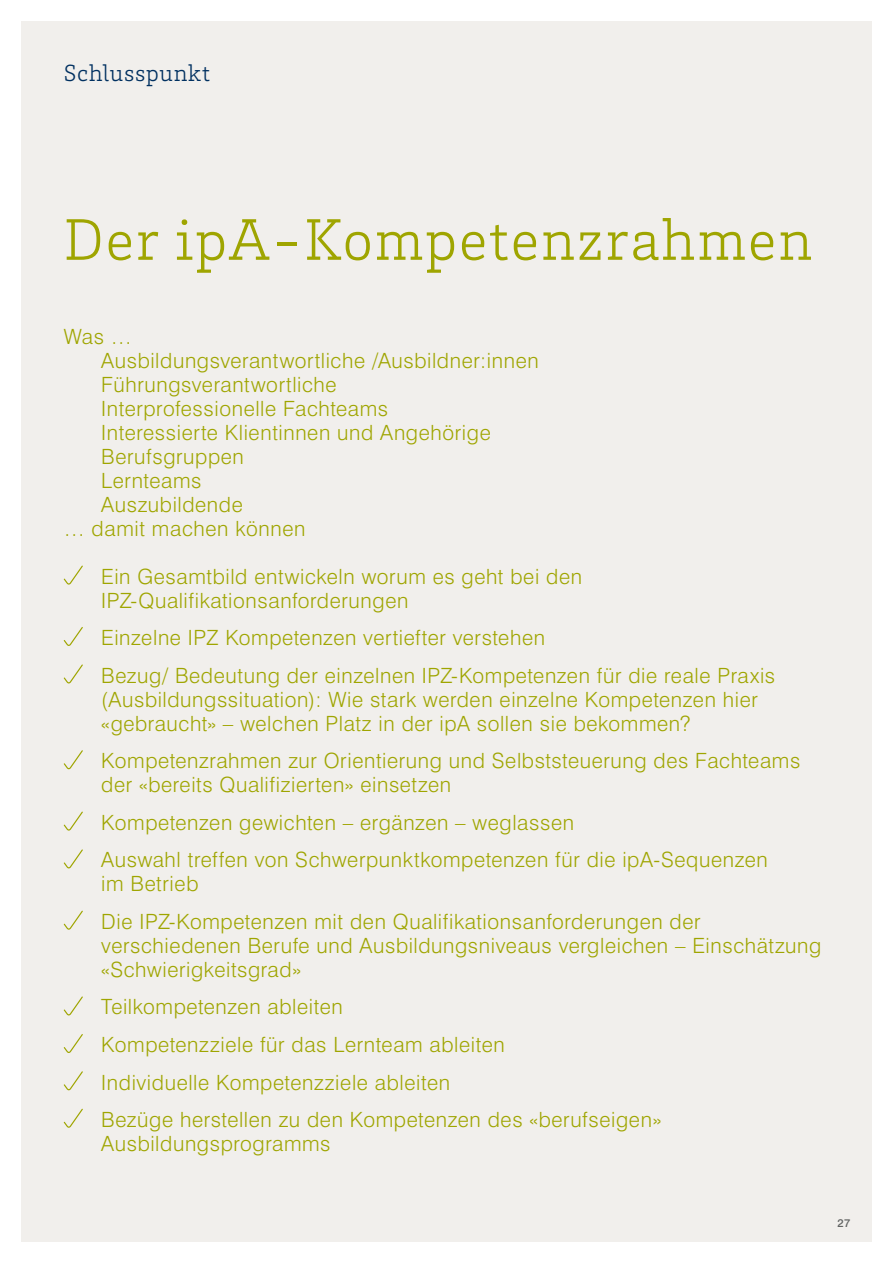
<style>
.page{position:relative;width:893px;height:1263px;background:#fff}
.page>*{position:absolute;margin:0;border:0;box-sizing:border-box;transform-origin:0 0}
.t1{font:300 60px "Brix Slab";letter-spacing:.03em;color:#9fa500}
.t2{font:300 24px "Brix Slab";letter-spacing:.03em;color:#003060}
.t3{font:300 21px/37.5px "Swiss 721 BT";letter-spacing:.03em;color:#9fa500}
.t4{font:500 11.25px "Swiss 721 BT";color:#626463}
</style>
<div class="page">
<div style="left:21px;top:21px;width:851px;height:1221px;background:#f1efec"></div>
<svg style="left:64px;top:565px;width:19px;height:20px"></svg>
<svg style="left:64px;top:627px;width:19px;height:19px"></svg>
<svg style="left:64px;top:664px;width:19px;height:19px"></svg>
<svg style="left:64px;top:750px;width:19px;height:19px"></svg>
<svg style="left:64px;top:811px;width:19px;height:20px"></svg>
<svg style="left:64px;top:849px;width:19px;height:19px"></svg>
<svg style="left:64px;top:911px;width:19px;height:19px"></svg>
<svg style="left:64px;top:996px;width:19px;height:19px"></svg>
<svg style="left:64px;top:1034px;width:19px;height:19px"></svg>
<svg style="left:64px;top:1071px;width:19px;height:19px"></svg>
<svg style="left:64px;top:1109px;width:19px;height:19px"></svg>
<p class="t2" style="left:64px;top:58px;width:148px">Schlusspunkt</p>
<h1 class="t1" style="left:64px;top:201px;width:750px">Der ipA-Kompetenzrahmen</h1>
<p class="t3" style="left:64px;top:317px;width:70px">Was …</p>
<p class="t3" style="left:101px;top:341px;width:439px">Ausbildungsverantwortliche /Ausbildner:innen</p>
<p class="t3" style="left:101px;top:365px;width:237px">Führungsverantwortliche</p>
<p class="t3" style="left:101px;top:389px;width:288px">Interprofessionelle Fachteams</p>
<p class="t3" style="left:101px;top:413px;width:391px">Interessierte Klientinnen und Angehörige</p>
<p class="t3" style="left:101px;top:437px;width:144px">Berufsgruppen</p>
<p class="t3" style="left:101px;top:461px;width:102px">Lernteams</p>
<p class="t3" style="left:101px;top:485px;width:143px">Auszubildende</p>
<p class="t3" style="left:64px;top:509px;width:243px">… damit machen können</p>
<p class="t3" style="left:101px;top:564px;width:482px;line-height:24px">Ein Gesamtbild entwickeln worum es geht bei den<br>IPZ-Qualifikationsanforderungen</p>
<p class="t3" style="left:101px;top:619px;width:675px">Einzelne IPZ Kompetenzen vertiefter verstehen<br>Bezug/ Bedeutung der einzelnen IPZ-Kompetenzen für die reale Praxis</p>
<p class="t3" style="left:101px;top:687px;width:658px;line-height:24px">(Ausbildungssituation): Wie stark werden einzelne Kompetenzen hier «gebraucht» – welchen Platz in der ipA sollen sie bekommen?</p>
<p class="t3" style="left:101px;top:749px;width:701px;line-height:24px">Kompetenzrahmen zur Orientierung und Selbststeuerung des Fachteams der «bereits Qualifizierten» einsetzen</p>
<p class="t3" style="left:101px;top:803px;width:668px">Kompetenzen gewichten – ergänzen – weglassen<br>Auswahl treffen von Schwerpunktkompetenzen für die ipA-Sequenzen</p>
<p class="t3" style="left:101px;top:865px;width:601px">im Betrieb<br>Die IPZ-Kompetenzen mit den Qualifikationsanforderungen der</p>
<p class="t3" style="left:101px;top:933px;width:722px;line-height:24px">verschiedenen Berufe und Ausbildungsniveaus vergleichen – Einschätzung «Schwierigkeitsgrad»</p>
<p class="t3" style="left:101px;top:988px;width:561px">Teilkompetenzen ableiten<br>Kompetenzziele für das Lernteam ableiten<br>Individuelle Kompetenzziele ableiten<br>Bezüge herstellen zu den Kompetenzen des «berufseigen»</p>
<p class="t3" style="left:101px;top:1124px;width:231px">Ausbildungsprogramms</p>
<p class="t4" style="left:838px;top:1216px;width:14px">27</p>
</div>
